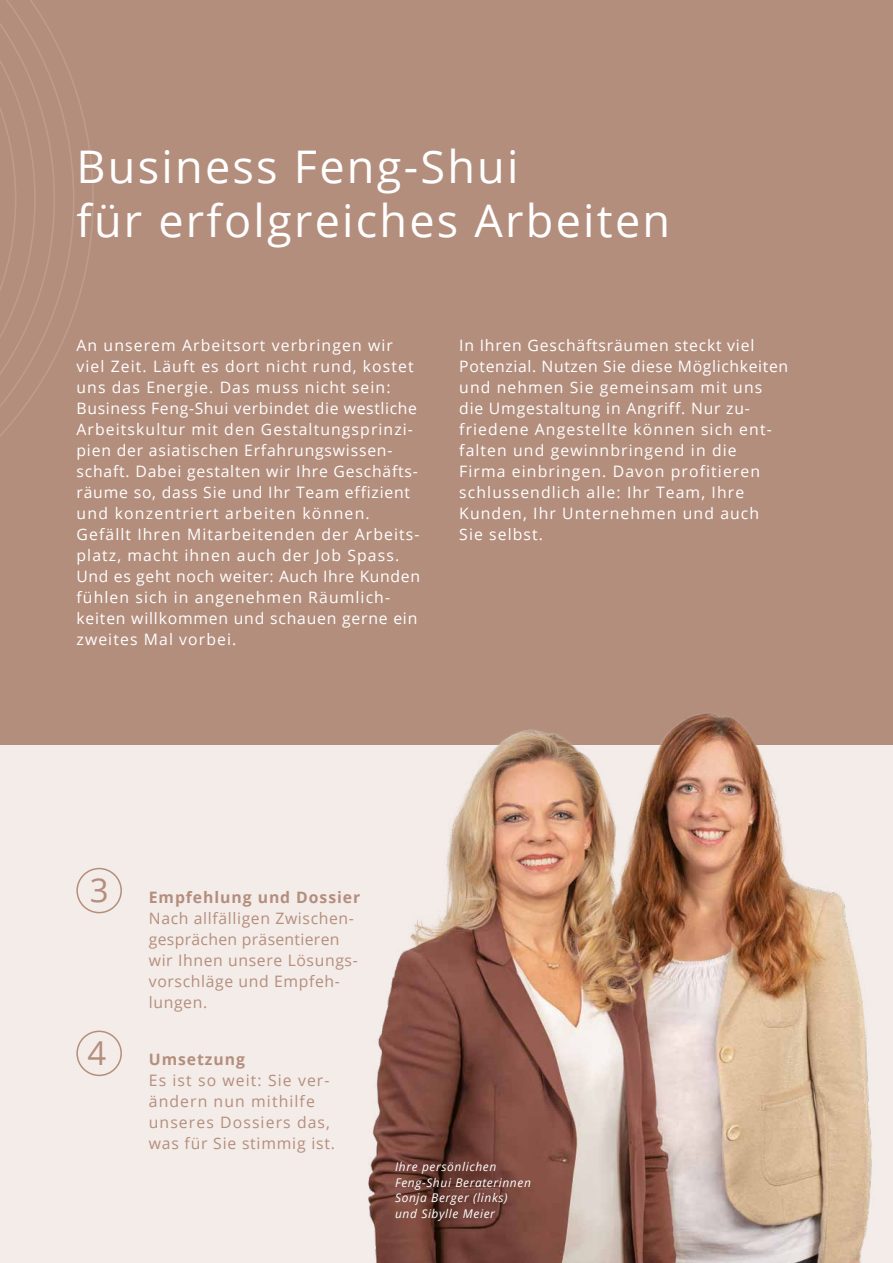
<style>
.page{position:relative;width:893px;height:1263px;background:#fff}
.page>*{position:absolute;margin:0;border:0;box-sizing:border-box;transform-origin:0 0}
.t1{font:45px/54px "Open Sans";letter-spacing:.05em;color:#fff}
.t2{font:33px "Open Sans";color:#b48e7d}
.t3{font:15.75px/21px "Open Sans";letter-spacing:.07em;color:#fff}
.t4{font:15.75px/21px "Open Sans";letter-spacing:.04em;color:#b48e7d}
.t5{font:15.75px/21px "Open Sans";letter-spacing:.07em;color:#b48e7d}
.t6{font:700 15.75px "Open Sans";letter-spacing:.06em;color:#b48e7d}
.t7{font:italic 12px/15.8px "Open Sans";letter-spacing:.05em;color:#fff}
</style>
<div class="page">
<div style="left:0;top:744px;width:893px;height:519px;background:#f4ece8"></div>
<div style="left:0;top:0;width:893px;height:744px;background:#b48e7d"></div>
<img style="left:333px;top:713px;width:560px;height:550px">
<svg style="left:0;top:0;width:94px;height:436px"></svg>
<div style="left:76px;top:1030px;width:46px;height:46px;border:2px solid #b48e7d;border-radius:50%"></div>
<div style="left:76px;top:868px;width:46px;height:45px;border:2px solid #b48e7d;border-radius:50%"></div>
<h1 class="t1" style="left:77px;top:139px;width:595px">Business Feng-Shui<br>für erfolgreiches Arbeiten</h1>
<p class="t3" style="left:77px;top:335px;width:345px">An unserem Arbeitsort verbringen wir viel Zeit. Läuft es dort nicht rund, kostet uns das Energie. Das muss nicht sein:<br>Business Feng-Shui verbindet die westliche Arbeitskultur mit den Gestaltungsprinzi&shy;pien der asiatischen Erfahrungswissen&shy;schaft. Dabei gestalten wir Ihre Geschäfts&shy;räume so, dass Sie und Ihr Team effizient und konzentriert arbeiten können.<br>Gefällt Ihren Mitarbeitenden der Arbeits&shy;platz, macht ihnen auch der Job Spass.<br>Und es geht noch weiter: Auch Ihre Kunden fühlen sich in angenehmen Räumlich&shy;keiten willkommen und schauen gerne ein zweites Mal vorbei.</p>
<p class="t3" style="left:459px;top:334px;width:330px">In Ihren Geschäftsräumen steckt viel Potenzial. Nutzen Sie diese Möglichkeiten und nehmen Sie gemeinsam mit uns die Umgestaltung in Angriff. Nur zu&shy;friedene Angestellte können sich ent&shy;falten und gewinnbringend in die<br>Firma einbringen. Davon profitieren schlussendlich alle: Ihr Team, Ihre Kunden, Ihr Unternehmen und auch<br>Sie selbst.</p>
<h2 class="t2" style="left:90px;top:867px;width:20px">3</h2>
<h2 class="t2" style="left:88px;top:1030px;width:20px">4</h2>
<p class="t6" style="left:149px;top:886px;width:213px">Empfehlung und Dossier</p>
<p class="t4" style="left:149px;top:907px;width:211px">Nach allfälligen Zwischen&shy;gesprächen präsentieren wir Ihnen unsere Lösungs&shy;vorschläge und Empfeh&shy;lungen.</p>
<p class="t6" style="left:149px;top:1048px;width:98px">Umsetzung</p>
<p class="t5" style="left:149px;top:1070px;width:188px">Es ist so weit: Sie ver&shy;ändern nun mithilfe unseres Dossiers das, was für Sie stimmig ist.</p>
<p class="t7" style="left:395px;top:1158px;width:137px">Ihre persönlichen<br>Feng-Shui Beraterinnen<br>Sonja Berger (links) und Sibylle Meier</p>
</div>
